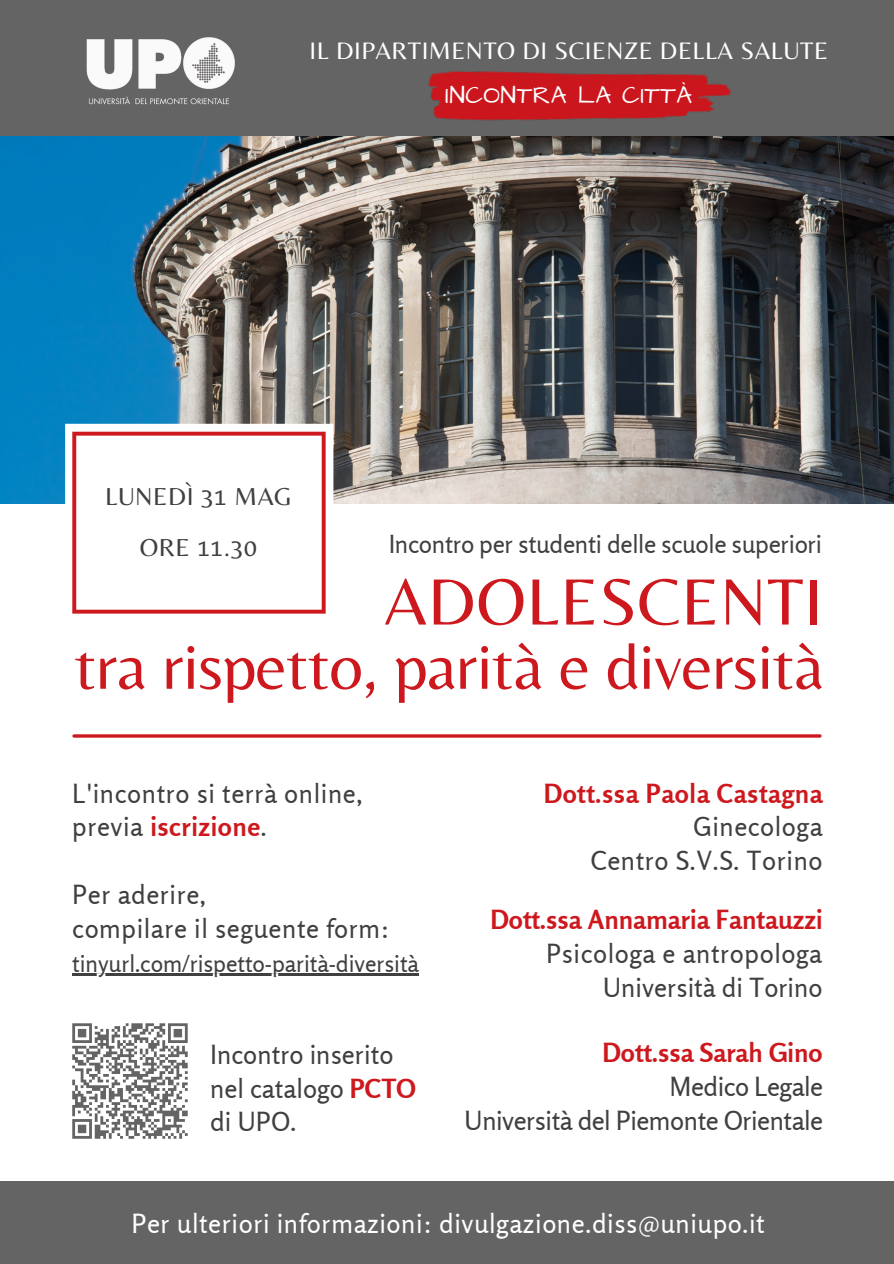
<style>
.page{position:relative;width:894px;height:1264px;background:#fff}
.page>*{position:absolute;margin:0;border:0;box-sizing:border-box;transform-origin:0 0}
.t1{font:67.95px "Belleza";letter-spacing:.01em;color:#cd181e}
.t2{font:66.45px "Belleza";letter-spacing:-.005em;color:#cd181e}
.t3{font:26.25px "Rosario";letter-spacing:.02em;color:#414040}
.t4{font:26.25px/33.8px "Rosario";color:#414040}
.t5{font:26.25px "Rosario";letter-spacing:.02em;color:#fff}
.t6{font:700 26.25px "Rosario";color:#cd181e}
.t7{font:26.25px "Rosario";letter-spacing:-.02em;color:#414040}
.t8{font:700 26.25px "Rosario";letter-spacing:.02em;color:#cd181e}
.t9{font:25.5px "Belleza";letter-spacing:.02em;color:#414040}
.t10{font:24.75px "Rosario";letter-spacing:-.015em;color:#414040}
.t11{font:24.75px "Belleza";letter-spacing:.02em;color:#fff}
.t12{font:24.75px "Architects Daughter";letter-spacing:.02em;color:#fff}
.t13{font:23.25px "Rosario";letter-spacing:-.005em;color:#414040}
.s1{font-weight:400;color:#414040}
.s2{font-weight:700;color:#cd181e}
</style>
<div class="page">
<img style="left:0;top:135px;width:893px;height:368px">
<div style="left:0;top:0;width:893px;height:135px;background:#646464"></div>
<div style="left:0;top:1181px;width:893px;height:82px;background:#646464"></div>
<img style="left:86px;top:37px;width:149px;height:68px">
<svg style="left:65px;top:424px;width:268px;height:190px"></svg>
<div style="left:74px;top:433px;width:249px;height:178px;background:#fff"></div>
<svg style="left:321px;top:609px;width:4px;height:4px"></svg>
<svg style="left:72px;top:435px;width:4px;height:174px"></svg>
<svg style="left:72px;top:609px;width:4px;height:4px"></svg>
<svg style="left:321px;top:435px;width:4px;height:174px"></svg>
<svg style="left:76px;top:609px;width:245px;height:4px"></svg>
<svg style="left:321px;top:431px;width:4px;height:4px"></svg>
<svg style="left:72px;top:431px;width:4px;height:4px"></svg>
<svg style="left:76px;top:431px;width:245px;height:4px"></svg>
<hr style="left:74px;top:734px;width:745px;height:3px;background:#cd181e">
<img style="left:414px;top:71px;width:333px;height:67px">
<img style="left:72px;top:1023px;width:116px;height:116px">
<hr style="left:72px;top:973px;width:57px;height:3px;background:#414040">
<hr style="left:129px;top:973px;width:289px;height:3px;background:#414040">
<p class="t11" style="left:309px;top:36px;width:520px">IL DIPARTIMENTO DI SCIENZE DELLA SALUTE</p>
<p class="t12" style="left:445px;top:79px;width:249px">INCONTRA LA CITTÀ</p>
<p class="t9" style="left:105px;top:481px;width:188px">LUNEDÌ 31 MAG</p>
<p class="t9" style="left:140px;top:532px;width:118px">ORE 11.30</p>
<p class="t10" style="left:388px;top:529px;width:435px">Incontro per studenti delle scuole superiori</p>
<p class="t1" style="left:384px;top:561px;width:440px">ADOLESCENTI</p>
<p class="t2" style="left:74px;top:627px;width:750px">tra rispetto, parità e diversità</p>
<p class="t3" style="left:72px;top:777px;width:292px">L'incontro si terrà online,</p>
<p class="t8" style="left:72px;top:810px;width:196px"><span class="s1">previa</span> iscrizione<span class="s1">.</span></p>
<p class="t3" style="left:72px;top:878px;width:135px">Per aderire,</p>
<p class="t3" style="left:72px;top:912px;width:319px">compilare il seguente form:</p>
<p class="t13" style="left:72px;top:948px;width:348px">tinyurl.com/rispetto-parità-diversità</p>
<p class="t4" style="left:210px;top:1037px;width:207px">Incontro inserito nel catalogo <span class="s2">PCTO </span>di UPO.</p>
<p class="t8" style="left:543px;top:777px;width:280px">Dott.ssa Paola Castagna</p>
<p class="t3" style="left:693px;top:810px;width:131px">Ginecologa</p>
<p class="t3" style="left:590px;top:844px;width:234px">Centro S.V.S. Torino</p>
<p class="t6" style="left:490px;top:903px;width:333px">Dott.ssa Annamaria Fantauzzi</p>
<p class="t3" style="left:546px;top:937px;width:277px">Psicologa e antropologa</p>
<p class="t4" style="left:602px;top:970px;width:221px">Università di Torino</p>
<p class="t6" style="left:602px;top:1036px;width:221px">Dott.ssa Sarah Gino</p>
<p class="t7" style="left:669px;top:1070px;width:155px">Medico Legale</p>
<p class="t7" style="left:464px;top:1104px;width:360px">Università del Piemonte Orientale</p>
<p class="t5" style="left:131px;top:1206px;width:634px">Per ulteriori informazioni: divulgazione.diss@uniupo.it</p>
</div>
